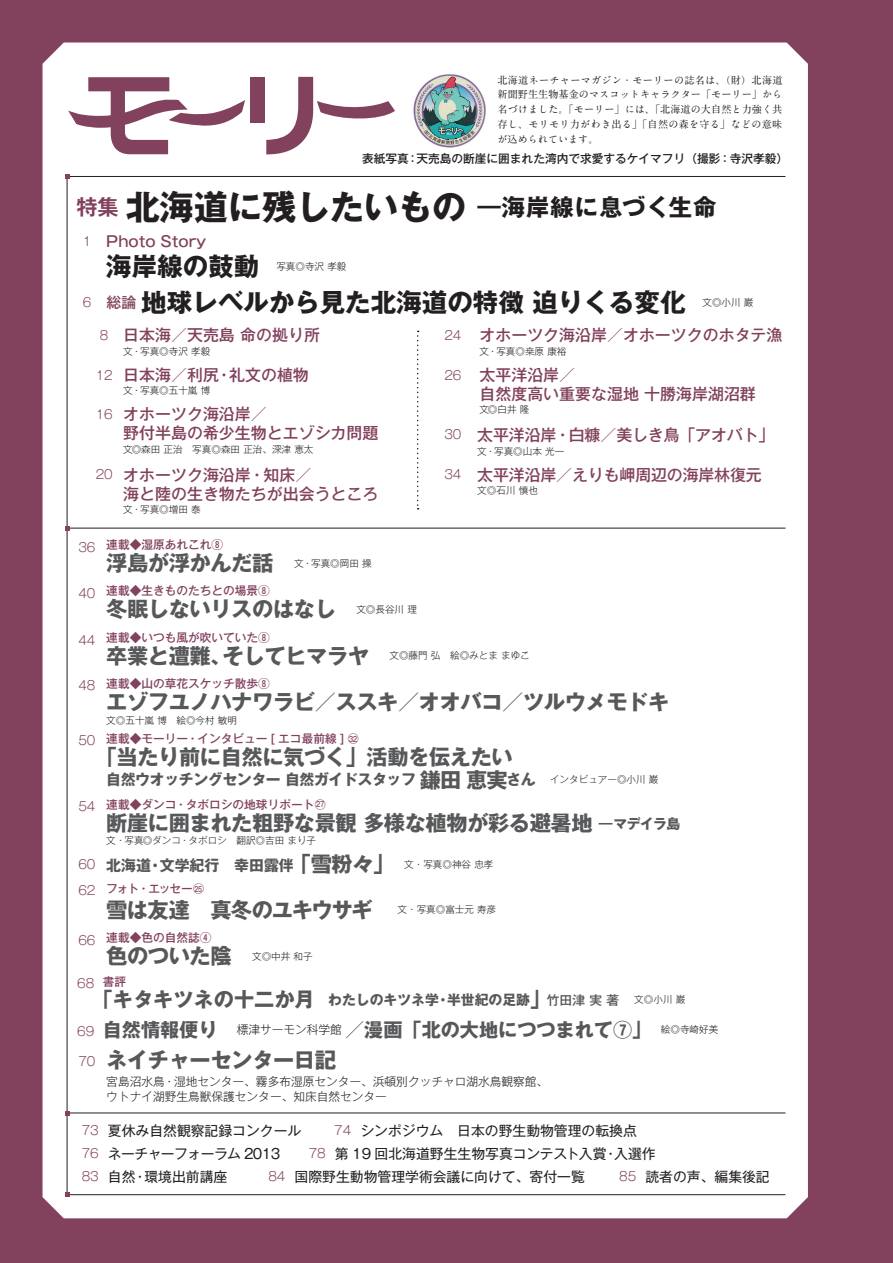
<style>
.page{position:relative;width:893px;height:1263px;background:#82415d}
.page>*{position:absolute;margin:0;border:0;box-sizing:border-box;transform-origin:0 0}
.t1{font:700 34.05px "Gothic MB101 Pro";color:#231f20}
.t2{font:700 25.5px "Gothic MB101 Pro";color:#231f20}
.t3{font:700 23.4px "Gothic MB101 Pro";letter-spacing:.04em;color:#231f20}
.t4{font:700 21.3px "Gothic MB101 Pro";letter-spacing:-.02em;color:#57585a}
.t5{font:700 21.3px "Gothic MB101 Pro";letter-spacing:-.045em;color:#57585a}
.t6{font:700 21.3px "Gothic MB101 Pro De";color:#82415d}
.t7{font:700 20.25px "Gothic MB101 Pro";color:#57585a}
.t8{font:700 19.2px "Gothic MB101 Pro";color:#57585a}
.t9{font:500 15.9px/19.2px "Gothic MB101 Pro";color:#82415d}
.t10{font:700 14.85px "Gothic MB101 Pro";letter-spacing:-.025em;color:#57585a}
.t11{font:500 14.85px "Gothic MB101 Pro";color:#82415d}
.t12{font:700 14.85px "Gothic MB101 Pro";color:#57585a}
.t13{font:13.8px "Gothic MB101 Pro";color:#231f20}
.t14{font:700 13.8px "Gothic MB101 Pro";color:#57585a}
.t15{font:13.8px "Gothic MB101 Pro";letter-spacing:-.04em;color:#231f20}
.t16{font:500 12.75px "Gothic MB101 Pro";letter-spacing:.165em;color:#57585a}
.t17{font:300 12.45px "Gothic MB101 Pro";color:#82415d}
.t18{font:500 11.7px "Gothic MB101 Pro";color:#82415d}
.t19{font:300 11.7px/15.9px "Gothic MB101 Pro";color:#231f20}
.t20{font:500 11.7px "Gothic MB101 Pro";color:#231f20}
.t21{font:700 10.05px/14.9px "A1 Mincho Std";letter-spacing:.02em;color:#231f20;text-align:justify}
.t22{font:300 9.6px "Gothic MB101 Pro";color:#231f20}
.t23{font:500 7.5px "Gothic MB101 Pro";color:#82415d;scale:.7 1}
.t24{font:500 7.5px "Gothic MB101 Pro";color:#82415d;scale:.75 1}
.t25{font:500 7.5px "Gothic MB101 Pro";color:#82415d;scale:.8 1}
.s1{font-size:11.7px}
.s2{font-size:14.85px}
</style>
<div class="page">
<div style="left:43px;top:43px;width:765px;height:1175px;background:#fff"></div>
<hr style="left:67px;top:174px;width:1px;height:1021px;background:#231f20">
<hr style="left:67px;top:176px;width:718px;height:1px;background:#231f20">
<svg style="left:65px;top:174px;width:4px;height:5px"></svg>
<hr style="left:67px;top:528px;width:718px;height:1px;background:#231f20">
<svg style="left:65px;top:526px;width:4px;height:4px"></svg>
<hr style="left:67px;top:1194px;width:718px;height:1px;background:#231f20">
<svg style="left:65px;top:1193px;width:4px;height:4px"></svg>
<hr style="left:67px;top:1113px;width:718px;height:1px;background:#231f20">
<svg style="left:65px;top:1111px;width:4px;height:4px"></svg>
<img style="left:411px;top:73px;width:77px;height:76px">
<svg style="left:68px;top:77px;width:177px;height:77px"></svg>
<div style="left:250px;top:77px;width:15px;height:46px;background:#82415d"></div>
<svg style="left:266px;top:77px;width:129px;height:78px"></svg>
<svg style="left:417px;top:331px;width:2px;height:178px"></svg>
<p class="t21" style="left:497px;top:71px;width:286px">北海道ネーチャーマガジン・モーリーの誌名は、（財）北海道新聞野生生物基金のマスコットキャラクター「モーリー」から名づけました。「モーリー」には、「北海道の大自然と力強く共存し、モリモリ力がわき出る」「自然の森を守る」などの意味が込められています。</p>
<p class="t20" style="left:416px;top:149px;width:373px">天売島の断崖に囲まれた湾内で求愛するケイマフリ（撮影：寺沢孝毅(</p>
<p class="t20" style="left:362px;top:149px;width:48px">表紙写真</p>
<p class="t20" style="left:407px;top:149px;width:13px">：</p>
<h1 class="t1" style="left:126px;top:179px;width:342px">北海道に残したいもの</h1>
<h3 class="t6" style="left:76px;top:189px;width:44px">特集</h3>
<h3 class="t11" style="left:106px;top:229px;width:102px">Photo Story</h3>
<p class="t17" style="left:83px;top:231px;width:10px">1</p>
<h2 class="t2" style="left:106px;top:245px;width:155px">海岸線の鼓動</h2>
<p class="t22" style="left:276px;top:258px;width:72px">写真◎寺沢孝毅</p>
<h3 class="t3" style="left:477px;top:187px;width:241px">―海岸線に息づく生命</h3>
<p class="t17" style="left:83px;top:292px;width:10px">6</p>
<h2 class="t2" style="left:141px;top:281px;width:546px">地球レベルから見た北海道の特徴迫りくる変化</h2>
<h3 class="t11" style="left:106px;top:290px;width:31px">総論</h3>
<p class="t22" style="left:702px;top:295px;width:53px">文◎小川巌</p>
<p class="t17" style="left:100px;top:325px;width:10px">8</p>
<p class="t17" style="left:96px;top:365px;width:19px">12</p>
<p class="t17" style="left:96px;top:404px;width:19px">16</p>
<p class="t17" style="left:96px;top:463px;width:19px">20</p>
<h3 class="t9" style="left:123px;top:324px;width:198px">日本海／天売島命の拠り所</h3>
<p class="t22" style="left:123px;top:343px;width:88px">文・写真◎寺沢孝毅</p>
<h3 class="t9" style="left:123px;top:363px;width:97px">日本海／利尻</h3>
<p class="t22" style="left:123px;top:382px;width:88px">文・写真◎五十嵐博</p>
<h3 class="t9" style="left:229px;top:363px;width:81px">礼文の植物</h3>
<h3 class="t9" style="left:216px;top:363px;width:17px">・</h3>
<h3 class="t9" style="left:123px;top:402px;width:257px">オホーツク海沿岸／<br>野付半島の希少生物とエゾシカ問題</h3>
<p class="t22" style="left:123px;top:441px;width:192px">文◎森田正治　写真◎森田正治、深津恵太</p>
<h3 class="t9" style="left:123px;top:463px;width:257px">オホーツク海沿岸・知床／<br>海と陸の生き物たちが出会うところ</h3>
<p class="t22" style="left:123px;top:502px;width:79px">文・写真◎増田泰</p>
<p class="t17" style="left:78px;top:537px;width:19px">36</p>
<p class="t17" style="left:78px;top:583px;width:19px">40</p>
<p class="t18" style="left:106px;top:535px;width:118px">連載◆湿原あれこれ8</p>
<h3 class="t4" style="left:106px;top:545px;width:169px">浮島が浮かんだ話</h3>
<p class="t18" style="left:106px;top:581px;width:165px">連載◆生きものたちとの場景8</p>
<p class="t22" style="left:294px;top:555px;width:79px">文・写真◎岡田操</p>
<h3 class="t4" style="left:106px;top:592px;width:231px">冬眠しないリスのはなし</h3>
<p class="t22" style="left:356px;top:601px;width:62px">文◎長谷川理</p>
<p class="t17" style="left:444px;top:325px;width:19px">24</p>
<p class="t17" style="left:444px;top:365px;width:19px">26</p>
<p class="t17" style="left:444px;top:424px;width:19px">30</p>
<p class="t17" style="left:444px;top:463px;width:19px">34</p>
<h3 class="t9" style="left:479px;top:324px;width:304px">オホーツク海沿岸／オホーツクのホタテ漁</h3>
<p class="t22" style="left:479px;top:343px;width:88px">文・写真◎桒原康裕</p>
<h3 class="t9" style="left:479px;top:363px;width:278px">太平洋沿岸／<br>自然度高い重要な湿地十勝海岸湖沼群</h3>
<p class="t22" style="left:479px;top:402px;width:51px">文◎白井隆</p>
<h3 class="t9" style="left:477px;top:424px;width:299px">太平洋沿岸・白糠／美しき鳥「アオバト「</h3>
<p class="t22" style="left:477px;top:443px;width:88px">文・写真◎山本光一</p>
<h3 class="t9" style="left:477px;top:463px;width:286px">太平洋沿岸／えりも岬周辺の海岸林復元</h3>
<p class="t22" style="left:477px;top:483px;width:62px">文◎石川慎也</p>
<p class="t17" style="left:78px;top:630px;width:19px">44</p>
<p class="t18" style="left:106px;top:627px;width:165px">連載◆いつも風が吹いていた8</p>
<h3 class="t4" style="left:106px;top:638px;width:127px">卒業と遭難、</h3>
<h3 class="t4" style="left:223px;top:638px;width:148px">そしてヒマラヤ</h3>
<p class="t22" style="left:389px;top:648px;width:142px">文◎藤門弘　絵◎みとままゆこ</p>
<p class="t17" style="left:78px;top:675px;width:19px">48</p>
<p class="t18" style="left:106px;top:674px;width:165px">連載◆山の草花スケッチ散歩8</p>
<h3 class="t4" style="left:106px;top:685px;width:564px">エゾフユノハナワラビ／ススキ／オオバコ／ツルウメモドキ</h3>
<p class="t22" style="left:106px;top:712px;width:132px">文◎五十嵐博　絵◎今村敏明</p>
<p class="t17" style="left:78px;top:730px;width:19px">50</p>
<p class="t18" style="left:106px;top:729px;width:240px">連載◆モーリー・インタビュー [ エコ最前線 [</p>
<p class="t25" style="left:347px;top:732px;width:16px">32<span class="s1">○</span></p>
<h3 class="t4" style="left:96px;top:740px;width:419px">「当たり前に自然に気づく」活動を伝えたい</h3>
<h3 class="t4" style="left:420px;top:762px;width:117px">鎌田恵実<span class="s2">さん</span></h3>
<h3 class="t10" style="left:106px;top:767px;width:311px">自然ウオッチングセンター自然ガイドスタッフ</h3>
<p class="t22" style="left:550px;top:772px;width:110px">インタビュアー◎小川巌</p>
<p class="t17" style="left:78px;top:796px;width:19px">54</p>
<p class="t18" style="left:106px;top:794px;width:210px">連載◆ダンコ・タボロシの地球リポート</p>
<p class="t24" style="left:314px;top:798px;width:17px">27<span class="s1">○</span></p>
<h3 class="t4" style="left:106px;top:805px;width:488px">断崖に囲まれた粗野な景観多様な植物が彩る避暑地</h3>
<p class="t22" style="left:106px;top:832px;width:211px">文・写真◎ダンコ・タボロシ　翻訳◎吉田まり子</p>
<h3 class="t14" style="left:599px;top:812px;width:83px">―マデイラ島</h3>
<p class="t17" style="left:78px;top:854px;width:19px">60</p>
<h3 class="t12" style="left:160px;top:853px;width:135px">文学紀行　幸田露伴</h3>
<h3 class="t10" style="left:106px;top:853px;width:46px">北海道</h3>
<h3 class="t10" style="left:148px;top:853px;width:16px">・</h3>
<h3 class="t4" style="left:290px;top:846px;width:116px">「雪粉々」　</h3>
<p class="t22" style="left:404px;top:856px;width:91px">文・写真◎神谷忠孝</p>
<p class="t17" style="left:78px;top:880px;width:19px">62</p>
<p class="t23" style="left:193px;top:882px;width:18px">25<span class="s1">○</span></p>
<p class="t18" style="left:106px;top:879px;width:88px">フォト・エッセー</p>
<h3 class="t5" style="left:106px;top:892px;width:268px">雪は友達　真冬のユキウサギ</h3>
<p class="t22" style="left:398px;top:901px;width:100px">文・写真◎富士元寿彦</p>
<p class="t17" style="left:78px;top:930px;width:19px">66</p>
<p class="t18" style="left:106px;top:928px;width:107px">連載◆色の自然誌4</p>
<h3 class="t4" style="left:106px;top:938px;width:127px">色のついた陰</h3>
<p class="t22" style="left:252px;top:948px;width:62px">文◎中井和子</p>
<p class="t17" style="left:77px;top:973px;width:19px">68</p>
<p class="t18" style="left:103px;top:972px;width:25px">書評</p>
<h3 class="t7" style="left:93px;top:983px;width:224px">「キタキツネの十二か月</h3>
<h3 class="t7" style="left:530px;top:983px;width:22px">」</h3>
<h3 class="t14" style="left:447px;top:988px;width:84px">半世紀の足跡</h3>
<h3 class="t14" style="left:328px;top:988px;width:112px">わたしのキツネ学</h3>
<h3 class="t14" style="left:436px;top:988px;width:15px">・</h3>
<h3 class="t16" style="left:547px;top:989px;width:74px">竹田津実著</h3>
<p class="t22" style="left:634px;top:992px;width:53px">文◎小川巌</p>
<p class="t17" style="left:77px;top:1020px;width:19px">69</p>
<h3 class="t8" style="left:345px;top:1014px;width:317px">／漫画「北の大地につつまれて⑦」　</h3>
<h3 class="t8" style="left:103px;top:1014px;width:135px">自然情報便り　</h3>
<p class="t19" style="left:237px;top:1020px;width:107px">標津サーモン科学館</p>
<p class="t22" style="left:661px;top:1022px;width:59px">絵◎寺崎好美</p>
<p class="t17" style="left:78px;top:1051px;width:19px">70</p>
<h3 class="t4" style="left:106px;top:1042px;width:231px">ネイチャーセンター日記</h3>
<p class="t19" style="left:106px;top:1071px;width:443px">宮島沼水鳥・湿地センター、霧多布湿原センター、浜頓別クッチャロ湖水鳥観察館、ウトナイ湖野生鳥獣保護センター、知床自然センター</p>
<p class="t17" style="left:82px;top:1120px;width:19px">73</p>
<h3 class="t13" style="left:108px;top:1119px;width:195px">夏休み自然観察記録コンクール</h3>
<p class="t17" style="left:334px;top:1120px;width:19px">74</p>
<h3 class="t13" style="left:360px;top:1119px;width:278px">シンポジウム　日本の野生動物管理の転換点</h3>
<p class="t17" style="left:82px;top:1143px;width:19px">76</p>
<h3 class="t15" style="left:108px;top:1142px;width:174px">ネーチャーフォーラム 2013</h3>
<p class="t17" style="left:309px;top:1143px;width:19px">78</p>
<h3 class="t13" style="left:335px;top:1142px;width:273px">第 19 回北海道野生生物写真コンテスト入賞</h3>
<h3 class="t13" style="left:614px;top:1142px;width:43px">入選作</h3>
<h3 class="t13" style="left:604px;top:1142px;width:15px">・</h3>
<p class="t17" style="left:82px;top:1166px;width:19px">83</p>
<h3 class="t13" style="left:108px;top:1165px;width:29px">自然</h3>
<h3 class="t13" style="left:144px;top:1165px;width:84px">環境出前講座</h3>
<h3 class="t13" style="left:133px;top:1165px;width:15px">・</h3>
<p class="t17" style="left:268px;top:1166px;width:19px">84</p>
<h3 class="t13" style="left:295px;top:1165px;width:292px">国際野生動物管理学術会議に向けて、寄付一覧</h3>
<p class="t17" style="left:619px;top:1166px;width:19px">85</p>
<h3 class="t13" style="left:645px;top:1165px;width:126px">読者の声、編集後記</h3>
</div>
